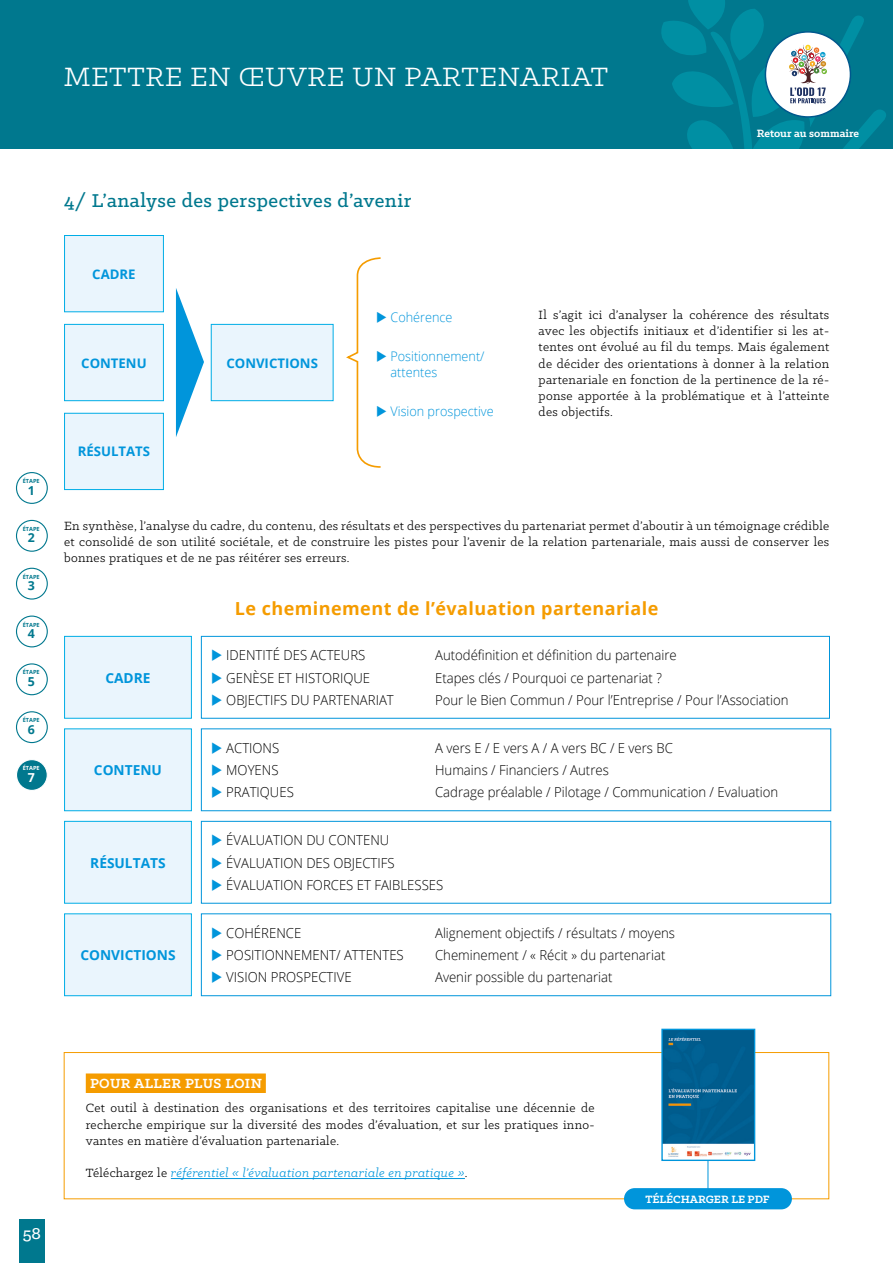
<style>
.page{position:relative;width:893px;height:1263px;background:#fff}
.page>*{position:absolute;margin:0;border:0;box-sizing:border-box;transform-origin:0 0}
.t1{font:30px "Klinic Slab";letter-spacing:.025em;color:#fff}
.t2{font:500 21px "Klinic Slab";letter-spacing:.025em;color:#00788e}
.t3{font:700 18px "Open Sans";letter-spacing:.025em;color:#f59c00}
.t4{font:500 18px "Klinic Slab";color:#fff}
.t5{font:700 15px "Klinic Slab";letter-spacing:.025em;color:#fff}
.t6{font:300 13.8px "Open Sans";color:#000;scale:.96 1}
.t7{font:700 13.8px "Open Sans";color:#0095db}
.t8{font:13.5px/16.2px "Klinic Slab";letter-spacing:.025em;color:#000;text-align:justify}
.t9{font:italic 13.5px "Klinic Slab";letter-spacing:.025em;color:#0095db}
.t10{font:300 13.2px/15.9px "Open Sans";color:#0095db;scale:.96 1}
.t11{font:700 13.2px "Open Sans";color:#0095db}
.t12{font:700 12.3px "Open Sans";color:#00788e}
.t13{font:700 12.3px "Open Sans";color:#fff}
.t14{font:700 12px "Klinic Slab";color:#fff}
.t15{font:700 5.7px "Open Sans";color:#00788e}
.t16{font:700 5.7px "Open Sans";color:#fff}
.s1{color:#0095db}
.s2{font-style:normal;color:#000}
</style>
<div class="page">
<div style="left:0;top:0;width:893px;height:149px;background:#00788e"></div>
<svg style="left:866px;top:110px;width:20px;height:30px"></svg>
<div style="left:19px;top:1219px;width:26px;height:44px;background:#00788e"></div>
<div style="left:16px;top:472px;width:32px;height:32px;border:1px solid #00788e;border-radius:50%"></div>
<div style="left:16px;top:520px;width:32px;height:32px;border:1px solid #00788e;border-radius:50%"></div>
<div style="left:16px;top:568px;width:32px;height:32px;border:1px solid #00788e;border-radius:50%"></div>
<div style="left:16px;top:615px;width:32px;height:32px;border:1px solid #00788e;border-radius:50%"></div>
<div style="left:16px;top:663px;width:32px;height:32px;border:1px solid #00788e;border-radius:50%"></div>
<div style="left:16px;top:711px;width:32px;height:32px;border:1px solid #00788e;border-radius:50%"></div>
<div style="left:17px;top:760px;width:30px;height:30px;background:#00788e;border-radius:50%"></div>
<div style="left:16px;top:759px;width:32px;height:32px;border:1px solid #fff;border-radius:50%"></div>
<div style="left:65px;top:324px;width:98px;height:77px;background:#eaf5fd"></div>
<div style="left:64px;top:324px;width:100px;height:77px;border:1px solid #00ade6"></div>
<div style="left:211px;top:324px;width:122px;height:77px;background:#eaf5fd"></div>
<div style="left:211px;top:324px;width:123px;height:77px;border:1px solid #00ade6"></div>
<div style="left:65px;top:235px;width:98px;height:77px;background:#eaf5fd"></div>
<div style="left:64px;top:235px;width:100px;height:77px;border:1px solid #00ade6"></div>
<div style="left:65px;top:413px;width:98px;height:77px;background:#eaf5fd"></div>
<div style="left:64px;top:413px;width:100px;height:77px;border:1px solid #00ade6"></div>
<svg style="left:346px;top:257px;width:35px;height:211px"></svg>
<svg style="left:176px;top:288px;width:28px;height:149px"></svg>
<div style="left:86px;top:1073px;width:180px;height:20px;background:#f59c00"></div>
<hr style="left:171px;top:1178px;width:294px;height:1px;background:#0095db">
<div style="left:64px;top:1052px;width:765px;height:147px;border:1px solid #f59c00"></div>
<hr style="left:708px;top:1112px;width:1px;height:78px;background:#0095db">
<div style="left:624px;top:1188px;width:168px;height:21px;background:#0095db;border-radius:11px"></div>
<img style="left:663px;top:1031px;width:90px;height:128px">
<div style="left:661px;top:1029px;width:94px;height:132px;border:1px solid #0095db"></div>
<div style="left:65px;top:636px;width:126px;height:82px;background:#eaf5fd"></div>
<div style="left:64px;top:636px;width:128px;height:83px;border:1px solid #00ade6"></div>
<div style="left:65px;top:729px;width:126px;height:82px;background:#eaf5fd"></div>
<div style="left:64px;top:728px;width:128px;height:83px;border:1px solid #00ade6"></div>
<div style="left:65px;top:821px;width:126px;height:82px;background:#eaf5fd"></div>
<div style="left:64px;top:821px;width:128px;height:83px;border:1px solid #00ade6"></div>
<div style="left:65px;top:914px;width:126px;height:82px;background:#eaf5fd"></div>
<div style="left:64px;top:913px;width:128px;height:83px;border:1px solid #00ade6"></div>
<div style="left:201px;top:636px;width:629px;height:83px;border:1px solid #0095db"></div>
<div style="left:201px;top:821px;width:630px;height:83px;border:1px solid #0095db"></div>
<div style="left:201px;top:913px;width:630px;height:83px;border:1px solid #0095db"></div>
<svg style="left:661px;top:0;width:205px;height:149px"></svg>
<div style="left:765px;top:31px;width:86px;height:87px;border:2px solid #00588d;border-radius:50%"></div>
<p class="t15" style="left:23px;top:477px;width:18px">ÉTAPE</p>
<p class="t12" style="left:28px;top:481px;width:9px">1</p>
<p class="t15" style="left:23px;top:525px;width:18px">ÉTAPE</p>
<p class="t12" style="left:28px;top:529px;width:9px">2</p>
<p class="t15" style="left:23px;top:573px;width:18px">ÉTAPE</p>
<p class="t12" style="left:28px;top:577px;width:9px">3</p>
<p class="t15" style="left:23px;top:620px;width:18px">ÉTAPE</p>
<p class="t12" style="left:28px;top:625px;width:9px">4</p>
<p class="t15" style="left:23px;top:668px;width:18px">ÉTAPE</p>
<p class="t12" style="left:28px;top:673px;width:9px">5</p>
<p class="t15" style="left:23px;top:716px;width:18px">ÉTAPE</p>
<p class="t12" style="left:28px;top:721px;width:9px">6</p>
<p class="t16" style="left:23px;top:764px;width:18px">ÉTAPE</p>
<p class="t13" style="left:28px;top:768px;width:9px">7</p>
<h1 class="t1" style="left:64px;top:58px;width:546px">METTRE EN ŒUVRE UN PARTENARIAT</h1>
<h2 class="t2" style="left:64px;top:187px;width:349px">4/ L’analyse des perspectives d’avenir</h2>
<p class="t11" style="left:92px;top:265px;width:45px">CADRE</p>
<p class="t14" style="left:757px;top:125px;width:104px">Retour au sommaire</p>
<p class="t11" style="left:81px;top:353px;width:67px">CONTENU</p>
<p class="t11" style="left:226px;top:353px;width:93px">CONVICTIONS</p>
<p class="t11" style="left:78px;top:442px;width:74px">RÉSULTATS</p>
<p class="t10" style="left:376px;top:309px;width:81px">◆ Cohérence</p>
<p class="t10" style="left:391px;top:348px;width:99px;text-indent:-14px">◆ Positionnement/ attentes</p>
<p class="t10" style="left:376px;top:403px;width:124px">◆ Vision prospective</p>
<p class="t8" style="left:539px;top:306px;width:292px">Il s’agit ici d’analyser la cohérence des résultats avec les objectifs initiaux et d’identifier si les at&shy;tentes ont évolué au fil du temps. Mais également de décider des orientations à donner à la relation partenariale en fonction de la pertinence de la ré&shy;ponse apportée à la problématique et à l’atteinte des objectifs.</p>
<p class="t8" style="left:64px;top:517px;width:767px">En synthèse, l’analyse du cadre, du contenu, des résultats et des perspectives du partenariat permet d’aboutir à un témoignage crédible et consolidé de son utilité sociétale, et de construire les pistes pour l’avenir de la relation partenariale, mais aussi de conserver les bonnes pratiques et de ne pas réitérer ses erreurs.</p>
<p class="t7" style="left:105px;top:668px;width:47px">CADRE</p>
<p class="t7" style="left:94px;top:760px;width:70px">CONTENU</p>
<p class="t7" style="left:90px;top:853px;width:77px">RÉSULTATS</p>
<p class="t7" style="left:80px;top:945px;width:97px">CONVICTIONS</p>
<h3 class="t3" style="left:235px;top:595px;width:425px">Le cheminement de l’évaluation partenariale</h3>
<p class="t6" style="left:211px;top:646px;width:162px"><span class="s1">◆</span> IDENTITÉ DES ACTEURS</p>
<p class="t6" style="left:435px;top:646px;width:253px">Autodéfinition et définition du partenaire</p>
<p class="t6" style="left:211px;top:668px;width:167px"><span class="s1">◆</span> GENÈSE ET HISTORIQUE</p>
<p class="t6" style="left:435px;top:668px;width:238px">Etapes clés / Pourquoi ce partenariat ?</p>
<p class="t6" style="left:211px;top:690px;width:192px"><span class="s1">◆</span> OBJECTIFS DU PARTENARIAT</p>
<p class="t6" style="left:435px;top:690px;width:370px">Pour le Bien Commun / Pour l’Entreprise / Pour l’Association</p>
<p class="t6" style="left:211px;top:738px;width:72px"><span class="s1">◆</span> ACTIONS</p>
<p class="t6" style="left:435px;top:738px;width:249px">A vers E / E vers A / A vers BC / E vers BC</p>
<p class="t6" style="left:211px;top:761px;width:72px"><span class="s1">◆</span> MOYENS</p>
<p class="t6" style="left:435px;top:761px;width:182px">Humains / Financiers / Autres</p>
<p class="t6" style="left:211px;top:783px;width:88px"><span class="s1">◆</span> PRATIQUES</p>
<p class="t6" style="left:435px;top:783px;width:359px">Cadrage préalable / Pilotage / Communication / Evaluation</p>
<p class="t6" style="left:211px;top:831px;width:187px"><span class="s1">◆</span> ÉVALUATION DU CONTENU</p>
<p class="t6" style="left:211px;top:853px;width:192px"><span class="s1">◆</span> ÉVALUATION DES OBJECTIFS</p>
<p class="t6" style="left:211px;top:875px;width:243px"><span class="s1">◆</span> ÉVALUATION FORCES ET FAIBLESSES</p>
<p class="t6" style="left:211px;top:923px;width:95px"><span class="s1">◆</span> COHÉRENCE</p>
<p class="t6" style="left:435px;top:923px;width:251px">Alignement objectifs / résultats / moyens</p>
<p class="t6" style="left:211px;top:945px;width:202px"><span class="s1">◆</span> POSITIONNEMENT/ ATTENTES</p>
<p class="t6" style="left:435px;top:945px;width:241px">Cheminement / « Récit » du partenariat</p>
<p class="t6" style="left:211px;top:968px;width:148px"><span class="s1">◆</span> VISION PROSPECTIVE</p>
<p class="t6" style="left:435px;top:968px;width:186px">Avenir possible du partenariat</p>
<h3 class="t4" style="left:23px;top:1222px;width:20px">58</h3>
<p class="t5" style="left:90px;top:1073px;width:173px">POUR ALLER PLUS LOIN</p>
<p class="t8" style="left:86px;top:1100px;width:510px">Cet outil à destination des organisations et des territoires capitalise une décennie de recherche empirique sur la diversité des modes d’évaluation, et sur les pratiques inno&shy;vantes en matière d’évaluation partenariale.</p>
<p class="t9" style="left:86px;top:1164px;width:383px"><span class="s2">Téléchargez le</span> référentiel « l’évaluation partenariale en pratique »<span class="s2">.</span></p>
<p class="t14" style="left:645px;top:1191px;width:126px">TÉLÉCHARGER LE PDF</p>
</div>
